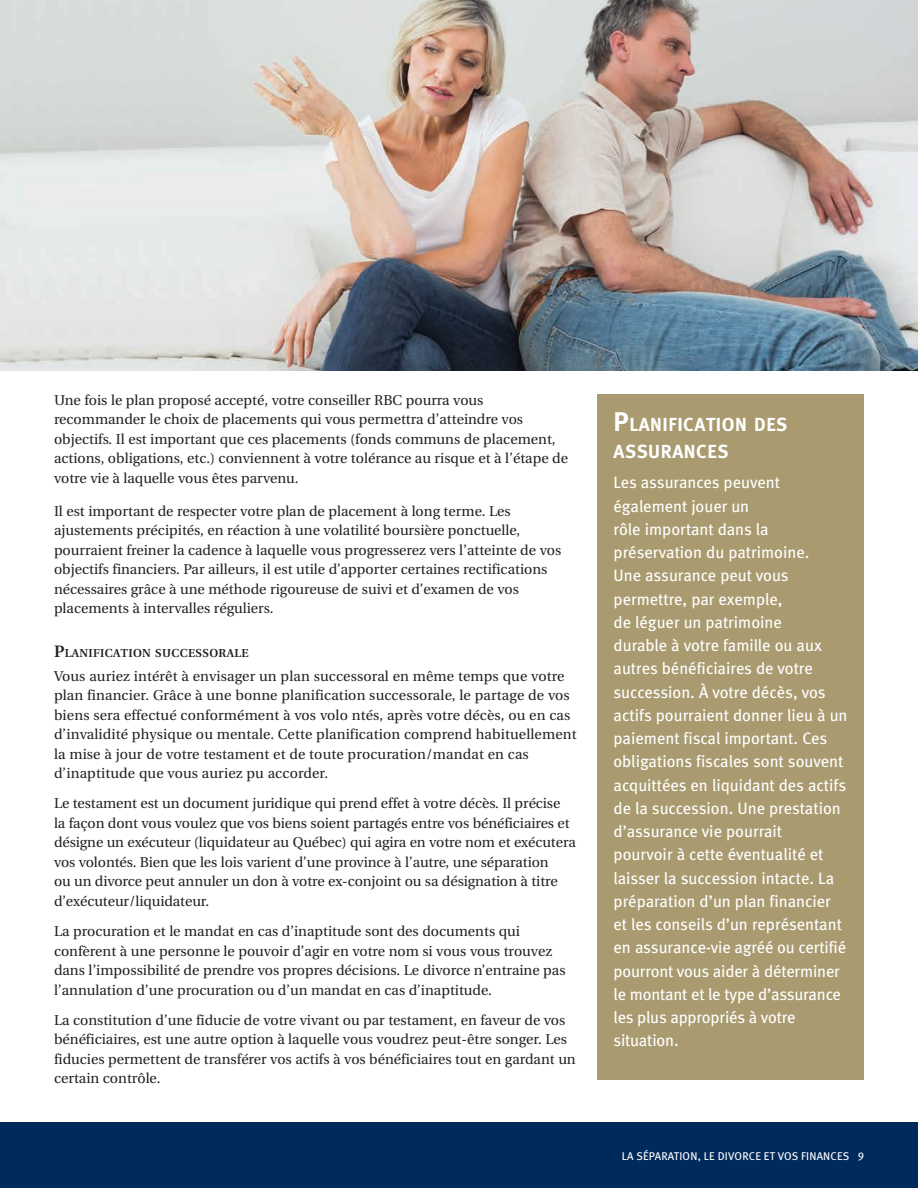
<style>
.page{position:relative;width:918px;height:1188px;background:#fff}
.page>*{position:absolute;margin:0;border:0;box-sizing:border-box;transform-origin:0 0}
.t1{font:18.9px/27px "Meta Bold LF";letter-spacing:.03em;color:#fff}
.t2{font:16.5px/23.2px "Meta Book LF";color:#fff}
.t3{font:14.25px/19.5px "Utopia";color:#231f20}
.t4{font:600 11.55px "Utopia";letter-spacing:.03em;color:#231f20}
.t5{font:11.25px "Meta Book LF";letter-spacing:.02em;color:#fff}
.s1{font-size:16.5px}
.s2{font-size:27px}
</style>
<div class="page">
<div style="left:0;top:1122px;width:918px;height:66px;background:#002a5c"></div>
<img style="left:0;top:0;width:918px;height:370px">
<div style="left:597px;top:394px;width:267px;height:686px;background:#a99a6f"></div>
<p class="t3" style="left:54px;top:391px;width:516px">Une fois le plan proposé accepté, votre conseiller RBC pourra vous recommander le choix de placements qui vous permettra d’atteindre vos objectifs. Il est important que ces placements (fonds communs de placement, actions, obligations, etc.) conviennent à votre tolérance au risque et à l’étape de votre vie à laquelle vous êtes parvenu.</p>
<p class="t3" style="left:54px;top:502px;width:509px">Il est important de respecter votre plan de placement à long terme. Les ajustements précipités, en réaction à une volatilité boursière ponctuelle, pourraient freiner la cadence à laquelle vous progresserez vers l’atteinte de vos objectifs financiers. Par ailleurs, il est utile d’apporter certaines rectifications nécessaires grâce à une méthode rigoureuse de suivi et d’examen de vos placements à intervalles réguliers.</p>
<p class="t4" style="left:54px;top:646px;width:196px"><span class="s1">P</span>LANIFICATION SUCCESSORALE</p>
<p class="t3" style="left:54px;top:666px;width:524px">Vous auriez intérêt à envisager un plan successoral en même temps que votre plan financier. Grâce à une bonne planification successorale, le partage de vos biens sera effectué conformément à vos volo ntés, après votre décès, ou en cas d’invalidité physique ou mentale. Cette planification comprend habituellement la mise à jour de votre testament et de toute procuration/mandat en cas d’inaptitude que vous auriez pu accorder.</p>
<p class="t3" style="left:54px;top:794px;width:523px">Le testament est un document juridique qui prend effet à votre décès. Il précise<br>la façon dont vous voulez que vos biens soient partagés entre vos bénéficiaires et désigne un exécuteur (liquidateur au Québec) qui agira en votre nom et exécutera vos volontés. Bien que les lois varient d’une province à l’autre, une séparation<br>ou un divorce peut annuler un don à votre ex-conjoint ou sa désignation à titre d’exécuteur/liquidateur.</p>
<p class="t3" style="left:54px;top:922px;width:513px">La procuration et le mandat en cas d’inaptitude sont des documents qui confèrent à une personne le pouvoir d’agir en votre nom si vous vous trouvez dans l’impossibilité de prendre vos propres décisions. Le divorce n’entraine pas l’annulation d’une procuration ou d’un mandat en cas d’inaptitude.</p>
<p class="t3" style="left:54px;top:1011px;width:523px">La constitution d’une fiducie de votre vivant ou par testament, en faveur de vos bénéficiaires, est une autre option à laquelle vous voudrez peut-être songer. Les fiducies permettent de transférer vos actifs à vos bénéficiaires tout en gardant un certain contrôle.</p>
<h1 class="t1" style="left:614px;top:411px;width:175px"><span class="s2">P</span>LANIFICATION DES<br>ASSURANCES</h1>
<p class="t2" style="left:614px;top:471px;width:235px">Les assurances peuvent également jouer un<br>rôle important dans la préservation du patrimoine.<br>Une assurance peut vous permettre, par exemple,<br>de léguer un patrimoine<br>durable à votre famille ou aux autres bénéficiaires de votre succession. À votre décès, vos actifs pourraient donner lieu à un paiement fiscal important. Ces obligations fiscales sont souvent acquittées en liquidant des actifs de la succession. Une prestation d’assurance vie pourrait<br>pourvoir à cette éventualité et laisser la succession intacte. La préparation d’un plan financier et les conseils d’un représentant en assurance-vie agréé ou certifié pourront vous aider à déterminer le montant et le type d’assurance les plus appropriés à votre situation.</p>
<p class="t5" style="left:622px;top:1150px;width:244px">LA SÉPARATION, LE DIVORCE ET VOS FINANCES 9</p>
</div>
